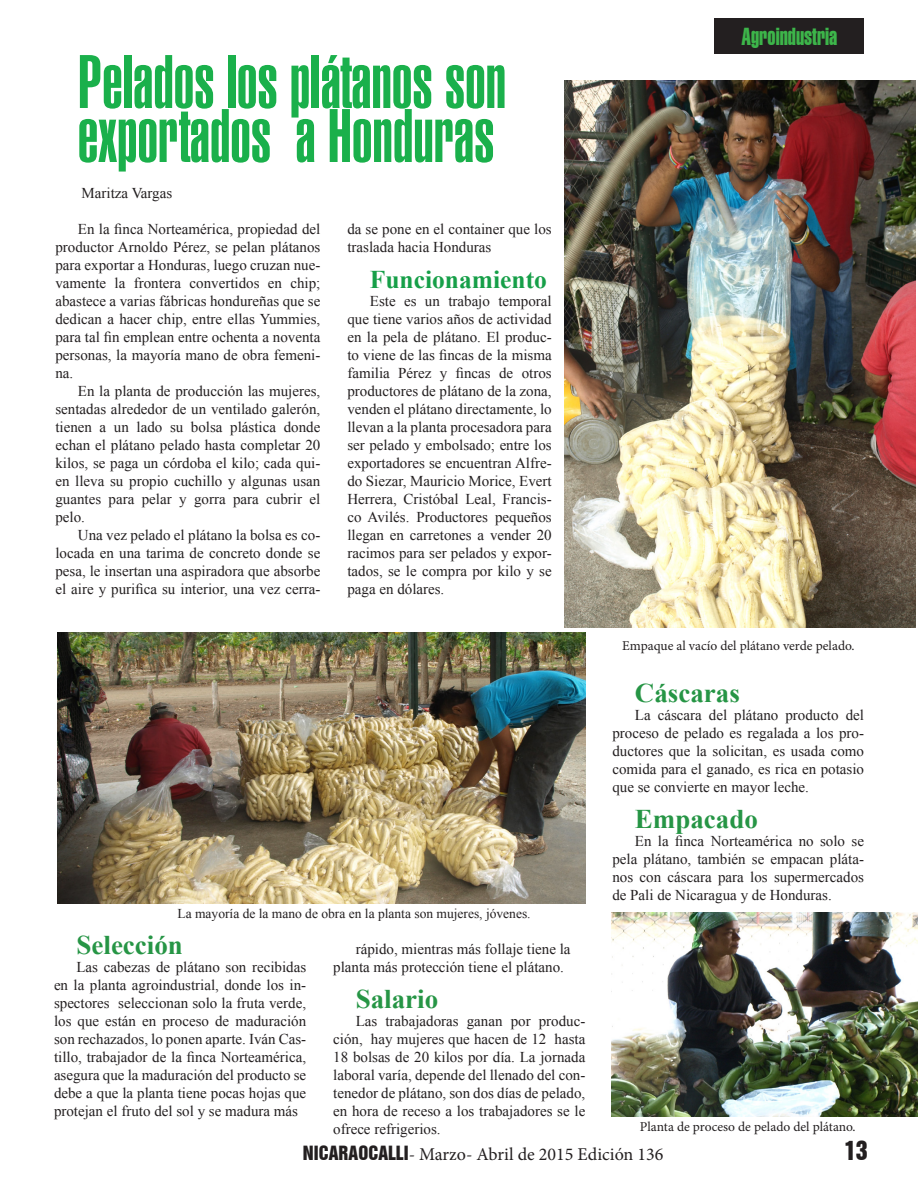
<style>
.page{position:relative;width:918px;height:1188px;background:#fff}
.page>*{position:absolute;margin:0;border:0;box-sizing:border-box;transform-origin:0 0}
.Body_text{font:900 extra-condensed 73.5px "Swiss 911 BT";color:#1ab04b}
.Body_text-2{font:700 27px "Times New Roman";color:#269545}
.Body_text-3{font:700 25.5px "Times New Roman";color:#169f48}
.t1{font:24px "Swiss 911 BT Extra Compressed";color:#3db54a}
.t2{font:24px "Swiss 921 BT Regular A";color:#231f20}
.t3{font:18px "Minion Pro";color:#231f20}
.Body_text-4{font:15px/18px "Times New Roman";color:#231f20;text-align:justify}
.t4{font:13.5px "Minion Pro";color:#231f20}
.Body_text-5{font:13.5px "Times New Roman";color:#231f20}
.s1{font-family:"Swiss 921 BT Regular A"}
</style>
<div class="page">
<img style="left:564px;top:81px;width:352px;height:546px">
<img style="left:57px;top:632px;width:528px;height:272px">
<img style="left:611px;top:913px;width:307px;height:203px">
<div style="left:715px;top:18px;width:149px;height:36px;background:#231f20"></div>
<p class="Body_text" style="left:78px;top:42px;width:430px">Pelados los plátanos son</p>
<p class="Body_text" style="left:78px;top:96px;width:418px">exportados a Honduras</p>
<p class="Body_text-4" style="left:82px;top:184px;width:92px">Maritza Vargas</p>
<p class="Body_text-4" style="left:55px;top:220px;width:267px;text-indent:22px">En la finca Norteamérica, propiedad del productor Arnoldo Pérez, se pelan plátanos para exportar a Honduras, luego cruzan nue&shy;vamente la frontera convertidos en chip; abastece a varias fábricas hondureñas que se dedican a hacer chip, entre ellas Yummies, para tal fin emplean entre ochenta a noventa personas, la mayoría mano de obra femeni&shy;na.</p>
<p class="Body_text-4" style="left:55px;top:382px;width:267px;text-indent:22px">En la planta de producción las mujeres, sentadas alrededor de un ventilado galerón, tienen a un lado su bolsa plástica donde echan el plátano pelado hasta completar 20 kilos, se paga un córdoba el kilo; cada qui&shy;en lleva su propio cuchillo y algunas usan guantes para pelar y gorra para cubrir el pelo.</p>
<p class="Body_text-4" style="left:55px;top:526px;width:267px;text-indent:22px">Una vez pelado el plátano la bolsa es co&shy;locada en una tarima de concreto donde se pesa, le insertan una aspiradora que absorbe el aire y purifica su interior, una vez cerra-</p>
<p class="Body_text-4" style="left:347px;top:220px;width:206px">da se pone en el container que los traslada hacia Honduras</p>
<p class="Body_text-3" style="left:370px;top:262px;width:179px">Funcionamiento</p>
<p class="Body_text-4" style="left:347px;top:292px;width:206px;text-indent:22px">Este es un trabajo temporal que tiene varios años de actividad en la pela de plátano. El produc&shy;to viene de las fincas de la misma familia Pérez y fincas de otros productores de plátano de la zona, venden el plátano directamente, lo llevan a la planta procesadora para ser pelado y embolsado; entre los exportadores se encuentran Alfre&shy;do Siezar, Mauricio Morice, Evert Herrera, Cristóbal Leal, Francis&shy;co Avilés. Productores pequeños llegan en carretones a vender 20 racimos para ser pelados y expor&shy;tados, se le compra por kilo y se paga en dólares.</p>
<p class="Body_text-5" style="left:177px;top:904px;width:355px">La mayoría de la mano de obra en la planta son mujeres, jóvenes.</p>
<p class="Body_text-2" style="left:76px;top:926px;width:108px">Selección</p>
<p class="Body_text-4" style="left:54px;top:958px;width:254px;text-indent:22px">Las cabezas de plátano son recibidas en la planta agroindustrial, donde los in&shy;spectores seleccionan solo la fruta verde, los que están en proceso de maduración son rechazados, lo ponen aparte. Iván Cas&shy;tillo, trabajador de la finca Norteamérica, asegura que la maduración del producto se debe a que la planta tiene pocas hojas que protejan el fruto del sol y se madura más</p>
<p class="Body_text-4" style="left:333px;top:940px;width:239px;text-indent:22px">rápido, mientras más follaje tiene la planta más protección tiene el plátano.</p>
<p class="Body_text-2" style="left:356px;top:980px;width:84px">Salario</p>
<p class="Body_text-4" style="left:333px;top:1012px;width:254px;text-indent:22px">Las trabajadoras ganan por produc&shy;ción, hay mujeres que hacen de 12 hasta 18 bolsas de 20 kilos por día. La jornada laboral varía, depende del llenado del con&shy;tenedor de plátano, son dos días de pelado, en hora de receso a los trabajadores se le ofrece refrigerios.</p>
<p class="t1" style="left:742px;top:23px;width:97px">Agroindustria</p>
<p class="t4" style="left:622px;top:637px;width:234px">Empaque al vacío del plátano verde pelado.</p>
<p class="Body_text-2" style="left:635px;top:674px;width:106px">Cáscaras</p>
<p class="Body_text-4" style="left:612px;top:706px;width:253px;text-indent:22px">La cáscara del plátano producto del proceso de pelado es regalada a los pro&shy;ductores que la solicitan, es usada como comida para el ganado, es rica en potasio que se convierte en mayor leche.</p>
<p class="Body_text-2" style="left:635px;top:800px;width:125px">Empacado</p>
<p class="Body_text-4" style="left:612px;top:832px;width:253px;text-indent:22px">En la finca Norteamérica no solo se pela plátano, también se empacan pláta&shy;nos con cáscara para los supermercados de Pali de Nicaragua y de Honduras.</p>
<p class="t4" style="left:640px;top:1118px;width:217px">Planta de proceso de pelado del plátano.</p>
<p class="t3" style="left:303px;top:1143px;width:362px"><span class="s1">NICARAOCALLI</span>- Marzo- Abril de 2015 Edición 136</p>
<h3 class="t2" style="left:844px;top:1135px;width:25px">13</h3>
</div>
